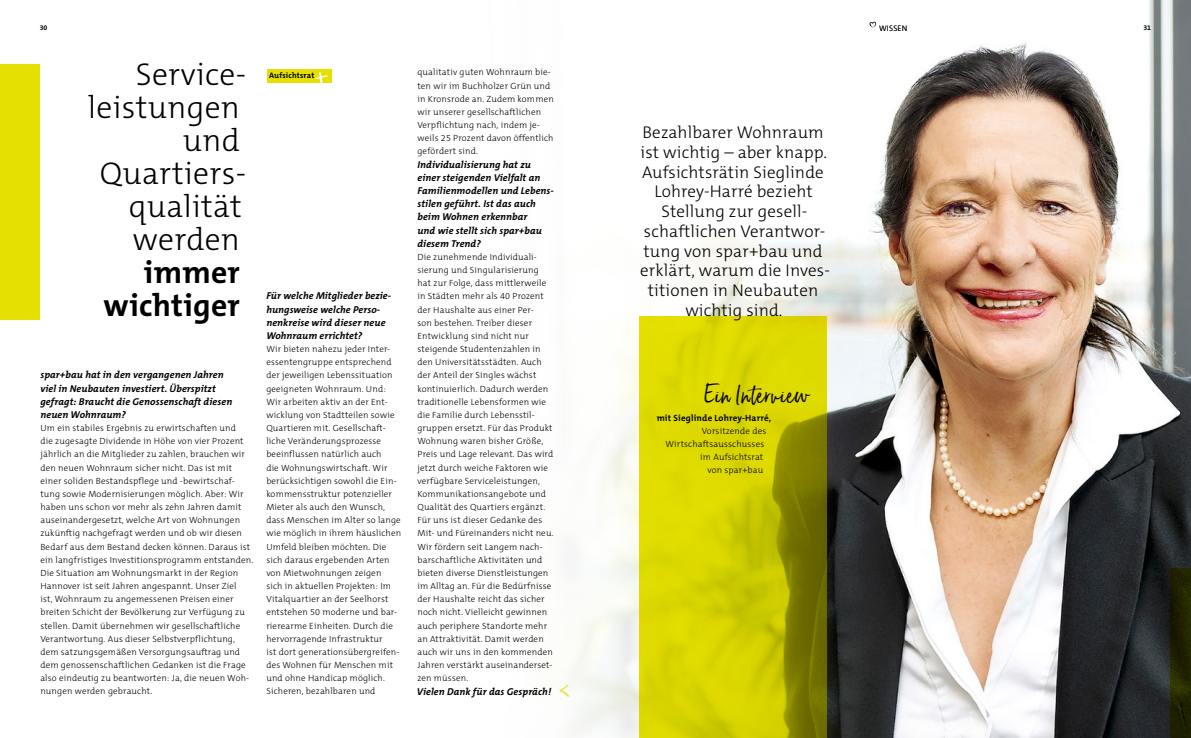
<style>
.page{position:relative;width:1191px;height:738px;background:#fff}
.page>*{position:absolute;margin:0;border:0;box-sizing:border-box;transform-origin:0 0}
.t1{font:300 31.7px/32.9px "The Mix C5";letter-spacing:.01em;color:#000;text-align:right}
.t2{font:700 31.7px/32.9px "The Mix C5";letter-spacing:.01em;color:#000;text-align:right}
.t3{font:22.1px "Born Ready Upright";letter-spacing:.02em;color:#000}
.t4{font:300 17px/19.7px "The Mix C5";letter-spacing:.01em;color:#000;text-align:center}
.t5{font:italic 700 10px/13.2px "The Mix C5";letter-spacing:.01em;color:#000}
.t6{font:300 9px/13.1px "The Mix C5";letter-spacing:.02em;color:#000}
.t7{font:700 9px "The Mix C5";letter-spacing:.02em;color:#000}
.t8{font:700 8px "The Mix C5";letter-spacing:.025em;color:#000}
.t9{font:300 8px "The Mix C5";letter-spacing:.025em;color:#000}
.t10{font:700 7px "The Mix C5";color:#000}
</style>
<div class="page">
<img style="left:572px;top:0;width:619px;height:737px">
<div style="left:0;top:64px;width:40px;height:255px;background:#e6e000"></div>
<svg style="left:639px;top:315px;width:187px;height:422px;background:#c7c400"></svg>
<svg style="left:1169px;top:567px;width:22px;height:170px;background:#202302"></svg>
<svg style="left:869px;top:22px;width:8px;height:7px"></svg>
<div style="left:267px;top:70px;width:65px;height:13px;background:#e6e000"></div>
<svg style="left:315px;top:72px;width:13px;height:11px"></svg>
<p class="t10" style="left:40px;top:23px;width:9px">30</p>
<p class="t9" style="left:879px;top:23px;width:30px">WISSEN</p>
<p class="t10" style="left:1143px;top:23px;width:9px">31</p>
<h1 class="t1" style="left:88px;top:58px;width:160px">Service&shy;leistungen und<br>Quartiers&shy;qualität werden</h1>
<h1 class="t2" style="left:104px;top:256px;width:138px">immer wichtiger</h1>
<p class="t5" style="left:40px;top:368px;width:193px">spar+bau hat in den vergangenen Jahren viel in Neubauten investiert. Überspitzt gefragt: Braucht die Genossenschaft diesen neuen Wohnraum?</p>
<p class="t6" style="left:40px;top:421px;width:214px">Um ein stabiles Ergebnis zu erwirtschaften und<br>die zugesagte Dividende in Höhe von vier Prozent jährlich an die Mitglieder zu zahlen, brauchen wir den neuen Wohnraum sicher nicht. Das ist mit einer soliden Bestandspflege und -bewirtschaf&shy;tung sowie Modernisierungen möglich. Aber: Wir haben uns schon vor mehr als zehn Jahren damit auseinandergesetzt, welche Art von Wohnungen zukünftig nachgefragt werden und ob wir diesen Bedarf aus dem Bestand decken können. Daraus ist ein langfristiges Investitionsprogramm entstanden.<br>Die Situation am Wohnungsmarkt in der Region Hannover ist seit Jahren angespannt. Unser Ziel<br>ist, Wohnraum zu angemessenen Preisen einer breiten Schicht der Bevölkerung zur Verfügung zu stellen. Damit übernehmen wir gesellschaftliche Verantwortung. Aus dieser Selbstverpflichtung, dem satzungsgemäßen Versorgungsauftrag und dem genossenschaftlichen Gedanken ist die Frage also eindeutig zu beantworten: Ja, die neuen Woh&shy;nungen werden gebraucht.</p>
<p class="t8" style="left:269px;top:70px;width:47px">Aufsichtsrat</p>
<p class="t5" style="left:266px;top:289px;width:126px">Für welche Mitglieder bezie&shy;hungsweise welche Perso&shy;nenkreise wird dieser neue<br>Wohnraum errichtet?</p>
<p class="t6" style="left:266px;top:342px;width:136px">Wir bieten nahezu jeder Inter&shy;essentengruppe entsprechend der jeweiligen Lebenssituation geeigneten Wohnraum. Und:<br>Wir arbeiten aktiv an der Ent&shy;wicklung von Stadtteilen sowie<br>Quartieren mit. Gesellschaft&shy;liche Veränderungsprozesse beeinflussen natürlich auch<br>die Wohnungswirtschaft. Wir berücksichtigen sowohl die Ein&shy;kommensstruktur potenzieller<br>Mieter als auch den Wunsch, dass Menschen im Alter so lange wie möglich in ihrem häuslichen<br>Umfeld bleiben möchten. Die sich daraus ergebenden Arten von Mietwohnungen zeigen<br>sich in aktuellen Projekten: Im<br>Vitalquartier an der Seelhorst entstehen 50 moderne und bar&shy;rierearme Einheiten. Durch die hervorragende Infrastruktur<br>ist dort generationsübergreifen&shy;des Wohnen für Menschen mit und ohne Handicap möglich.<br>Sicheren, bezahlbaren und</p>
<p class="t6" style="left:417px;top:66px;width:138px">qualitativ guten Wohnraum bie&shy;ten wir im Buchholzer Grün und in Kronsrode an. Zudem kommen wir unserer gesellschaftlichen<br>Verpflichtung nach, indem je&shy;weils 25 Prozent davon öffentlich gefördert sind.</p>
<p class="t5" style="left:417px;top:158px;width:138px">Individualisierung hat zu einer steigenden Vielfalt an<br>Familienmodellen und Lebens&shy;stilen geführt. Ist das auch beim Wohnen erkennbar<br>und wie stellt sich spar+bau diesem Trend?</p>
<p class="t6" style="left:417px;top:250px;width:138px">Die zunehmende Individuali&shy;sierung und Singularisierung hat zur Folge, dass mittlerweile in Städten mehr als 40 Prozent der Haushalte aus einer Per-<br>son bestehen. Treiber dieser<br>Entwicklung sind nicht nur steigende Studentenzahlen in den Universitätsstädten. Auch der Anteil der Singles wächst kontinuierlich. Dadurch werden traditionelle Lebensformen wie die Familie durch Lebensstil&shy;gruppen ersetzt. Für das Produkt<br>Wohnung waren bisher Größe,<br>Preis und Lage relevant. Das wird jetzt durch weiche Faktoren wie verfügbare Serviceleistungen,<br>Kommunikationsangebote und<br>Qualität des Quartiers ergänzt.<br>Für uns ist dieser Gedanke des<br>Mit- und Füreinanders nicht neu.<br>Wir fördern seit Langem nach&shy;barschaftliche Aktivitäten und bieten diverse Dienstleistungen im Alltag an. Für die Bedürfnisse der Haushalte reicht das sicher noch nicht. Vielleicht gewinnen auch periphere Standorte mehr an Attraktivität. Damit werden auch wir uns in den kommenden<br>Jahren verstärkt auseinanderset&shy;zen müssen.</p>
<p class="t5" style="left:417px;top:684px;width:136px">Vielen Dank für das Gespräch!</p>
<h3 class="t4" style="left:640px;top:122px;width:191px">Bezahlbarer Wohnraum ist wichtig – aber knapp.<br>Aufsichtsrätin Sieglinde<br>Lohrey-Harré bezieht<br>Stellung zur gesell&shy;schaftlichen Verantwor&shy;tung von spar+bau und erklärt, warum die Inves&shy;titionen in Neubauten wichtig sind.</h3>
<h2 class="t3" style="left:704px;top:380px;width:106px">Ein Interview</h2>
<p class="t7" style="left:656px;top:412px;width:116px">mit Sieglinde Lohrey-Harré,</p>
<p class="t6" style="left:702px;top:424px;width:66px">Vorsitzende des</p>
<p class="t6" style="left:665px;top:437px;width:100px">Wirtschaftsausschusses</p>
<p class="t6" style="left:700px;top:450px;width:64px">im Aufsichtsrat</p>
<p class="t6" style="left:707px;top:463px;width:57px">von spar+bau</p>
</div>
